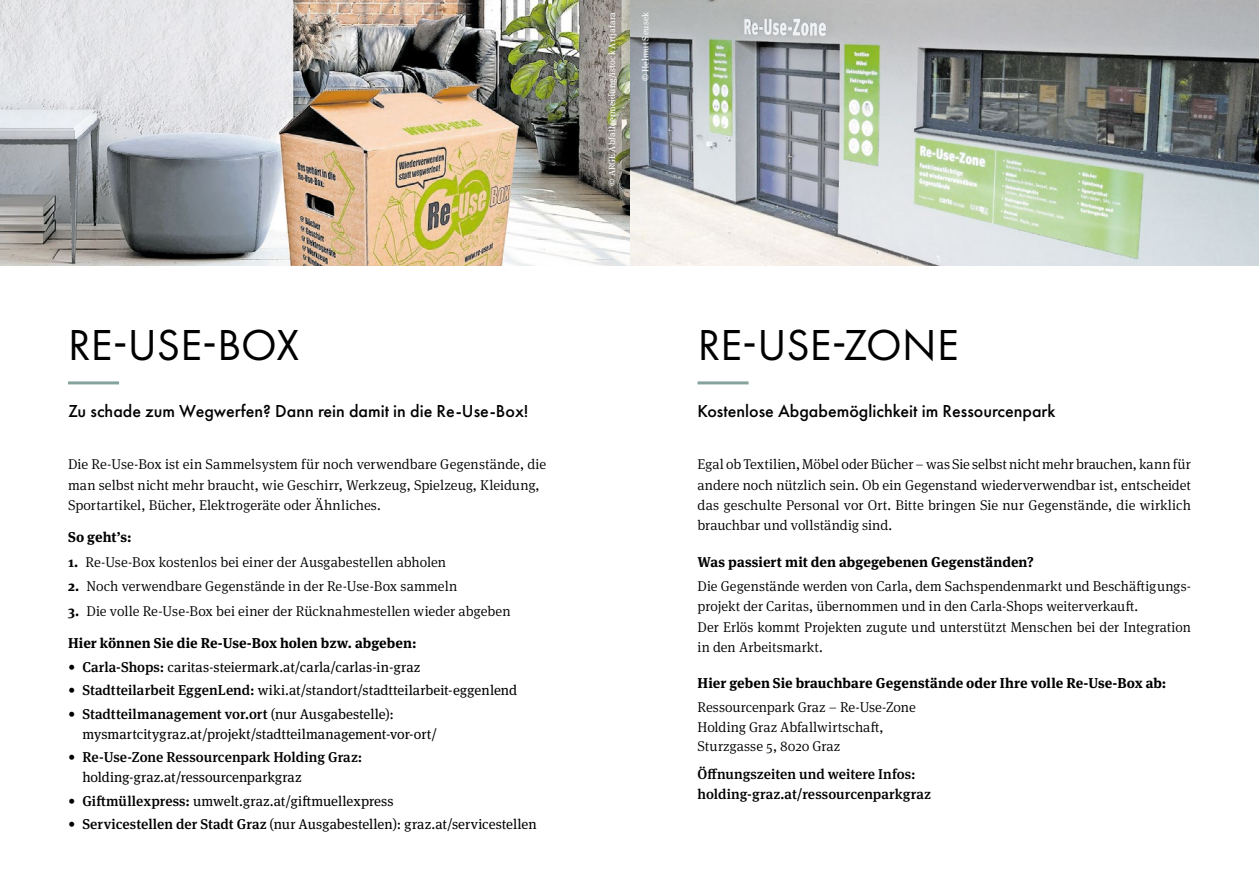
<style>
.page{position:relative;width:1259px;height:893px;background:#fff}
.page>*{position:absolute;margin:0;border:0;box-sizing:border-box;transform-origin:0 0}
.t1{font:45px "Futura PT";color:#000}
.t2{font:500 18px "Futura PT";color:#000}
.t3{font:300 14.25px/20.2px "Meta Serif Pro";color:#000}
.t4{font:14.25px/19.5px "Meta Serif Pro";color:#000}
.t5{font:700 14.25px "Meta Serif Pro";letter-spacing:.005em;color:#000}
.t6{font:500 14.25px/19.5px "Meta Serif Pro";letter-spacing:.005em;color:#000}
.t7{font:9px "Meta Serif Pro";letter-spacing:.02em;color:#fff}
.s1{font-weight:700}
.s2{font-weight:500}
</style>
<div class="page">
<hr style="left:68px;top:381px;width:51px;height:3px;background:#85a29d">
<hr style="left:697px;top:381px;width:51px;height:3px;background:#85a29d">
<img style="left:0;top:0;width:1259px;height:266px">
<p class="t7" style="left:605px;top:186px;width:175px;rotate:-90deg">© ARGE Abfallvermeidung/istock Artjafara</p>
<p class="t7" style="left:639px;top:81px;width:71px;rotate:-90deg">© Helmut Seusek</p>
<h1 class="t1" style="left:68px;top:318px;width:232px">RE-USE-BOX</h1>
<h1 class="t1" style="left:698px;top:318px;width:262px">RE-USE-ZONE</h1>
<p class="t2" style="left:68px;top:400px;width:462px">Zu schade zum Wegwerfen? Dann rein damit in die Re-Use-Box!</p>
<p class="t2" style="left:697px;top:400px;width:359px">Kostenlose Abgabemöglichkeit im Ressourcenpark</p>
<p class="t3" style="left:68px;top:454px;width:480px">Die Re-Use-Box ist ein Sammelsystem für noch verwendbare Gegenstände, die man selbst nicht mehr braucht, wie Geschirr, Werkzeug, Spielzeug, Kleidung,<br>Sportartikel, Bücher, Elektrogeräte oder Ähnliches.</p>
<p class="t5" style="left:68px;top:526px;width:65px">So geht’s:</p>
<p class="t3" style="left:68px;top:551px;width:379px"><span class="s1">1.</span> Re-Use-Box kostenlos bei einer der Ausgabestellen abholen</p>
<p class="t3" style="left:68px;top:575px;width:391px"><span class="s1">2.</span> Noch verwendbare Gegenstände in der Re-Use-Box sammeln</p>
<p class="t3" style="left:68px;top:600px;width:444px"><span class="s1">3.</span> Die volle Re-Use-Box bei einer der Rücknahmestellen wieder abgeben</p>
<p class="t5" style="left:68px;top:631px;width:350px">Hier können Sie die Re-Use-Box holen bzw. abgeben:</p>
<p class="t4" style="left:68px;top:656px;width:354px"><span class="s2">• Carla-Shops:</span> caritas-steiermark.at/carla/carlas-in-graz</p>
<p class="t4" style="left:68px;top:680px;width:450px"><span class="s2">• Stadtteilarbeit EggenLend:</span> wiki.at/standort/stadtteilarbeit-eggenlend</p>
<p class="t4" style="left:82px;top:704px;width:356px;text-indent:-14px"><span class="s2">• Stadtteilmanagement vor.ort</span> (nur Ausgabestelle): mysmartcitygraz.at/projekt/stadtteilmanagement-vor-ort/</p>
<p class="t6" style="left:68px;top:747px;width:296px">• Re-Use-Zone Ressourcenpark Holding Graz:</p>
<p class="t4" style="left:82px;top:766px;width:221px">holding-graz.at/ressourcenparkgraz</p>
<p class="t4" style="left:68px;top:790px;width:327px"><span class="s2">• Giftmüllexpress:</span> umwelt.graz.at/giftmuellexpress</p>
<p class="t4" style="left:68px;top:814px;width:470px"><span class="s2">• Servicestellen der Stadt Graz</span> (nur Ausgabestellen): graz.at/servicestellen</p>
<p class="t3" style="left:697px;top:454px;width:495px;text-align:justify">Egal ob Textilien, Möbel oder Bücher – was Sie selbst nicht mehr brauchen, kann für andere noch nützlich sein. Ob ein Gegenstand wiederverwendbar ist, entscheidet das geschulte Personal vor Ort. Bitte bringen Sie nur Gegenstände, die wirklich brauchbar und vollständig sind.</p>
<p class="t5" style="left:697px;top:550px;width:338px">Was passiert mit den abgegebenen Gegenständen?</p>
<p class="t3" style="left:697px;top:575px;width:495px">Die Gegenstände werden von Carla, dem Sachspendenmarkt und Beschäftigungs&shy;projekt der Caritas, übernommen und in den Carla-Shops weiterverkauft.<br>Der Erlös kommt Projekten zugute und unterstützt Menschen bei der Integration in den Arbeitsmarkt.</p>
<p class="t5" style="left:697px;top:672px;width:470px">Hier geben Sie brauchbare Gegenstände oder Ihre volle Re-Use-Box ab:</p>
<p class="t3" style="left:697px;top:697px;width:220px;line-height:19.5px">Ressourcenpark Graz – Re-Use-Zone<br>Holding Graz Abfallwirtschaft,<br>Sturzgasse 5, 8020 Graz</p>
<p class="t6" style="left:697px;top:763px;width:235px">Öffnungszeiten und weitere Infos: holding-graz.at/ressourcenparkgraz</p>
</div>
